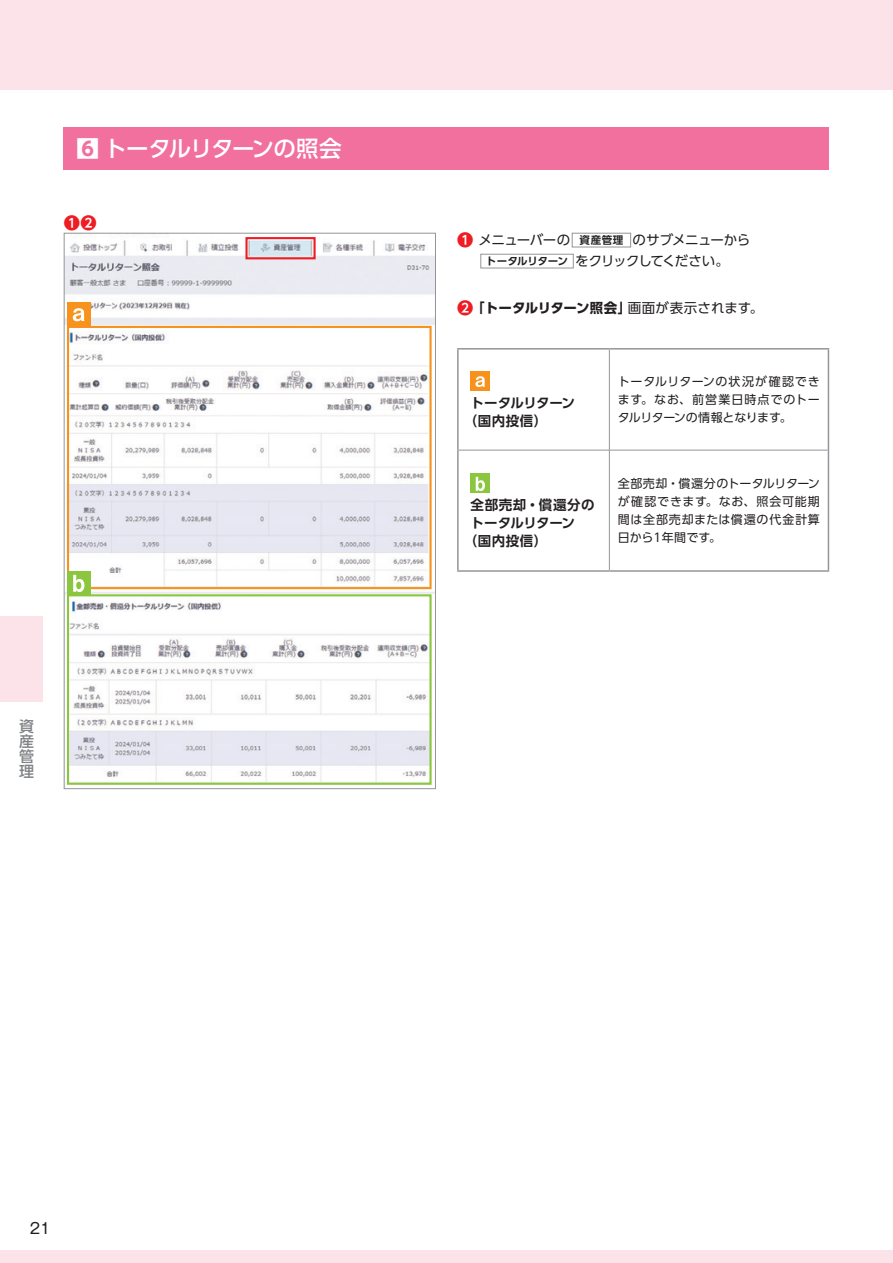
<style>
.page{position:relative;width:893px;height:1263px;background:#fff}
.page>*{position:absolute;margin:0;border:0;box-sizing:border-box;transform-origin:0 0}
.t1{font:500 22.5px "UD Shin Go Pro";letter-spacing:-.04em;color:#fff}
.t2{font:700 16.2px "UD Shin Go Pro De";color:#ee1d23}
.t3{font:500 15px/15.1px "UD Shin Go Pro";color:#808285;text-align:justify}
.t4{font:15px "Gothic MB101 Pr 6";color:#231f20}
.t5{font:13.5px/21px "UD Shin Go Pro";letter-spacing:-.04em;color:#231f20}
.t6{font:700 13.5px "UD Shin Go Pro";letter-spacing:-.025em;color:#231f20}
.t7{font:700 13.5px/18px "UD Shin Go Pro De";letter-spacing:-.015em;color:#231f20}
.t8{font:700 13.5px "UD Shin Go Pro De";letter-spacing:.045em;color:#231f20}
.t9{font:700 13.5px "UD Shin Go Pro De";letter-spacing:-.03em;color:#231f20}
.t10{font:700 13.5px "UD Shin Go Pro De";letter-spacing:.01em;color:#231f20}
.t11{font:12px/18px "UD Shin Go Pro";letter-spacing:.05em;color:#231f20;text-align:justify}
.s1{font-weight:700}
.s2{font-family:"UD Shin Go Pro De";font-weight:700;font-size:16.2px;color:#ee1d23}
.s3{font-family:"UD Shin Go Pro De";font-weight:700;font-size:10.5px}
.s4{font-family:"UD Shin Go Pro De";font-size:16.2px;color:#ee1d23}
.s5{font-weight:400}
</style>
<div class="page">
<div style="left:0;top:617px;width:43px;height:85px;background:#fce2e9"></div>
<div style="left:0;top:1250px;width:893px;height:13px;background:#fce2e9"></div>
<div style="left:0;top:0;width:893px;height:89px;background:#fce2e9"></div>
<img style="left:66px;top:235px;width:368px;height:547px">
<hr style="left:457px;top:450px;width:152px;height:1px;background:#939598">
<hr style="left:610px;top:450px;width:218px;height:1px;background:#939598">
<hr style="left:609px;top:350px;width:1px;height:100px;background:#939598">
<hr style="left:609px;top:450px;width:1px;height:120px;background:#939598">
<hr style="left:457px;top:348px;width:152px;height:2px;background:#939598">
<hr style="left:457px;top:350px;width:2px;height:100px;background:#939598">
<hr style="left:609px;top:348px;width:220px;height:2px;background:#939598">
<hr style="left:828px;top:350px;width:1px;height:100px;background:#939598">
<hr style="left:828px;top:450px;width:1px;height:120px;background:#939598">
<hr style="left:609px;top:570px;width:220px;height:2px;background:#939598">
<hr style="left:457px;top:450px;width:2px;height:120px;background:#939598">
<hr style="left:457px;top:570px;width:152px;height:2px;background:#939598">
<div style="left:471px;top:372px;width:19px;height:19px;background:#f7931d"></div>
<svg style="left:475px;top:376px;width:10px;height:11px"></svg>
<div style="left:471px;top:474px;width:19px;height:19px;background:#8bc63e"></div>
<svg style="left:476px;top:477px;width:9px;height:14px"></svg>
<div style="left:67px;top:326px;width:365px;height:263px;border:2px solid #f7931d"></div>
<div style="left:67px;top:594px;width:365px;height:191px;border:2px solid #8bc63e"></div>
<div style="left:64px;top:128px;width:765px;height:42px;background:#f1709d"></div>
<div style="left:572px;top:233px;width:59px;height:14px;border:1px solid #939598"></div>
<div style="left:480px;top:254px;width:94px;height:14px;border:1px solid #939598"></div>
<div style="left:67px;top:303px;width:23px;height:23px;background:#f7931d"></div>
<svg style="left:73px;top:308px;width:12px;height:13px"></svg>
<div style="left:67px;top:571px;width:23px;height:23px;background:#8bc63e"></div>
<svg style="left:73px;top:575px;width:11px;height:17px"></svg>
<div style="left:245px;top:237px;width:71px;height:22px;border:2px solid #ee1d23"></div>
<h1 class="t1" style="left:77px;top:131px;width:266px"><span class="s1">6</span> トータルリターンの照会</h1>
<h2 class="t2" style="left:64px;top:209px;width:35px">❶❷</h2>
<p class="t3" style="left:19px;top:718px;width:16px">資産管理</p>
<p class="t5" style="left:457px;top:229px;width:295px"><span class="s2">❶</span> メニューバーの <span class="s3">資産管理</span> のサブメニューから　 <span class="s3">トータルリターン</span> をクリックしてください。</p>
<p class="t6" style="left:457px;top:297px;width:308px"><span class="s4">❷</span>「トータルリターン照会」<span class="s5">画面が表示されます。</span></p>
<p class="t7" style="left:464px;top:393px;width:113px;text-indent:7px">トータルリターン（国内投信）</p>
<p class="t8" style="left:471px;top:494px;width:126px">全部売却・償還分の</p>
<p class="t9" style="left:471px;top:512px;width:106px">トータルリターン</p>
<p class="t10" style="left:464px;top:530px;width:85px">（国内投信）</p>
<p class="t11" style="left:618px;top:372px;width:204px">トータルリターンの状況が確認できます。なお、前営業日時点でのトータルリターンの情報となります。</p>
<p class="t11" style="left:618px;top:474px;width:204px">全部売却・償還分のトータルリターンが確認できます。なお、照会可能期間は全部売却または償還の代金計算日から１年間です。</p>
<p class="t4" style="left:30px;top:1215px;width:22px">21</p>
</div>
